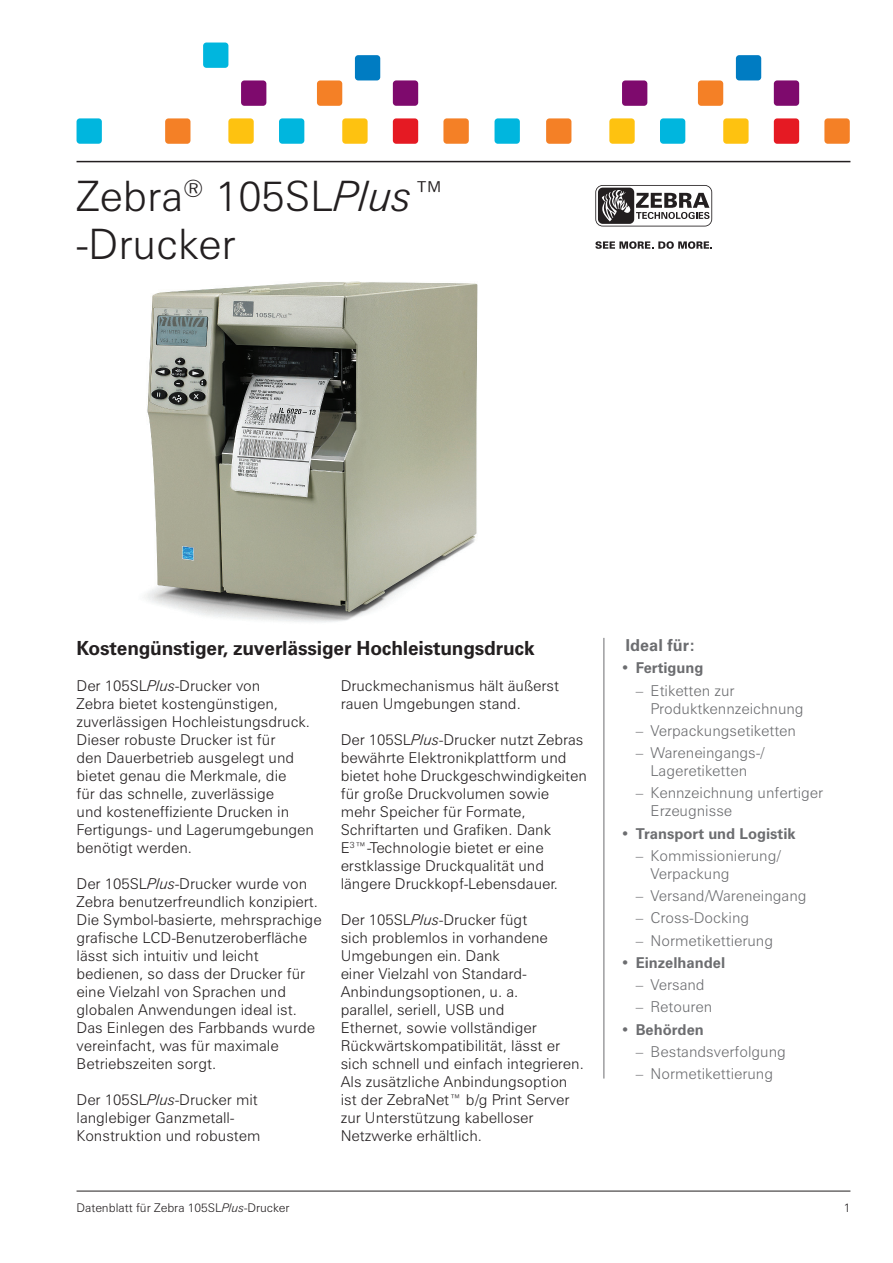
<style>
.page{position:relative;width:893px;height:1263px;background:#fff}
.page>*{position:absolute;margin:0;border:0;box-sizing:border-box;transform-origin:0 0}
.t1{font:300 42px/48px "Zurich BT";color:#231f20}
.t2{font:700 19.5px "Zurich BT";letter-spacing:-.01em;color:#231f20}
.t3{font:700 16.5px "Zurich BT";color:#6c6d70}
.t4{font:300 15px/18px "Zurich BT";color:#231f20}
.t5{font:300 15px/18px "Zurich BT";color:#6c6d70}
.t6{font:700 15px "Zurich BT";color:#6c6d70}
.t7{font:300 12px "Zurich BT";color:#231f20}
.s1{font-style:italic}
.s2{font-weight:300}
</style>
<div class="page">
<hr style="left:77px;top:1191px;width:773px;height:1px;background:#231f20">
<hr style="left:603px;top:638px;width:1px;height:440px;background:#6c6d70">
<div style="left:355px;top:55px;width:25px;height:25px;background:#007cc2;border-radius:3px"></div>
<div style="left:228px;top:118px;width:26px;height:26px;background:#fec210;border-radius:3px"></div>
<div style="left:342px;top:118px;width:26px;height:26px;background:#fec210;border-radius:3px"></div>
<div style="left:317px;top:80px;width:25px;height:26px;background:#f48026;border-radius:3px"></div>
<div style="left:443px;top:118px;width:26px;height:26px;background:#f48026;border-radius:3px"></div>
<div style="left:165px;top:118px;width:25px;height:26px;background:#f48026;border-radius:3px"></div>
<div style="left:203px;top:43px;width:25px;height:25px;background:#00b6de;border-radius:3px"></div>
<div style="left:279px;top:118px;width:25px;height:26px;background:#00b6de;border-radius:3px"></div>
<div style="left:77px;top:118px;width:25px;height:26px;background:#00b6de;border-radius:3px"></div>
<div style="left:241px;top:80px;width:25px;height:26px;background:#7e0a6d;border-radius:3px"></div>
<div style="left:393px;top:80px;width:25px;height:26px;background:#7e0a6d;border-radius:3px"></div>
<div style="left:393px;top:118px;width:25px;height:26px;background:#e51a23;border-radius:3px"></div>
<div style="left:736px;top:55px;width:25px;height:25px;background:#007cc2;border-radius:3px"></div>
<div style="left:609px;top:118px;width:26px;height:26px;background:#fec210;border-radius:3px"></div>
<div style="left:723px;top:118px;width:26px;height:26px;background:#fec210;border-radius:3px"></div>
<div style="left:698px;top:80px;width:25px;height:26px;background:#f48026;border-radius:3px"></div>
<div style="left:824px;top:118px;width:26px;height:26px;background:#f48026;border-radius:3px"></div>
<div style="left:546px;top:118px;width:25px;height:26px;background:#f48026;border-radius:3px"></div>
<div style="left:660px;top:118px;width:25px;height:26px;background:#00b6de;border-radius:3px"></div>
<div style="left:495px;top:118px;width:25px;height:26px;background:#00b6de;border-radius:3px"></div>
<div style="left:622px;top:80px;width:25px;height:26px;background:#7e0a6d;border-radius:3px"></div>
<div style="left:774px;top:80px;width:25px;height:26px;background:#7e0a6d;border-radius:3px"></div>
<div style="left:774px;top:118px;width:25px;height:26px;background:#e51a23;border-radius:3px"></div>
<hr style="left:77px;top:161px;width:773px;height:1px;background:#231f20">
<img style="left:146px;top:282px;width:332px;height:340px">
<svg style="left:595px;top:241px;width:117px;height:8px"></svg>
<svg style="left:595px;top:185px;width:117px;height:41px"></svg>
<h1 class="t1" style="left:77px;top:171px;width:372px">Zebra<sup>®</sup> 105SL<span class="s1">Plus</span>™ -Drucker</h1>
<h2 class="t2" style="left:77px;top:636px;width:460px">Kostengünstiger, zuverlässiger Hochleistungsdruck</h2>
<p class="t4" style="left:77px;top:676px;width:239px">Der 105SL<span class="s1">Plus</span>-Drucker von<br>Zebra bietet kostengünstigen, zuverlässigen Hochleistungsdruck.<br>Dieser robuste Drucker ist für<br>den Dauerbetrieb ausgelegt und bietet genau die Merkmale, die<br>für das schnelle, zuverlässige<br>und kosteneffiziente Drucken in<br>Fertigungs- und Lagerumgebungen benötigt werden.</p>
<p class="t4" style="left:77px;top:874px;width:247px">Der 105SL<span class="s1">Plus</span>-Drucker wurde von<br>Zebra benutzerfreundlich konzipiert.<br>Die Symbol-basierte, mehrsprachige grafische LCD-Benutzeroberfläche lässt sich intuitiv und leicht bedienen, so dass der Drucker für eine Vielzahl von Sprachen und globalen Anwendungen ideal ist.<br>Das Einlegen des Farbbands wurde vereinfacht, was für maximale<br>Betriebszeiten sorgt.</p>
<p class="t4" style="left:77px;top:1090px;width:185px">Der 105SL<span class="s1">Plus</span>-Drucker mit langlebiger Ganzmetall-<br>Konstruktion und robustem</p>
<p class="t4" style="left:341px;top:676px;width:220px">Druckmechanismus hält äußerst rauen Umgebungen stand.</p>
<p class="t4" style="left:341px;top:730px;width:248px">Der 105SL<span class="s1">Plus</span>-Drucker nutzt Zebras bewährte Elektronikplattform und bietet hohe Druckgeschwindigkeiten für große Druckvolumen sowie mehr Speicher für Formate, Schriftarten und Grafiken. Dank E<sup>3</sup>™-Technologie bietet er eine erstklassige Druckqualität und längere Druckkopf-Lebensdauer.</p>
<p class="t4" style="left:341px;top:910px;width:245px">Der 105SL<span class="s1">Plus</span>-Drucker fügt<br>sich problemlos in vorhandene<br>Umgebungen ein. Dank<br>einer Vielzahl von Standard-<br>Anbindungsoptionen, u. a.<br>parallel, seriell, USB und<br>Ethernet, sowie vollständiger<br>Rückwärtskompatibilität, lässt er sich schnell und einfach integrieren.<br>Als zusätzliche Anbindungsoption ist der ZebraNet™ b/g Print Server zur Unterstützung kabelloser<br>Netzwerke erhältlich.</p>
<p class="t3" style="left:625px;top:635px;width:71px">Ideal für:</p>
<p class="t6" style="left:621px;top:659px;width:84px"><span class="s2">•</span> Fertigung</p>
<p class="t5" style="left:651px;top:681px;width:155px;text-indent:-15px">– Etiketten zur<br>Produktkennzeichnung</p>
<p class="t5" style="left:636px;top:721px;width:162px">– Verpackungsetiketten</p>
<p class="t5" style="left:636px;top:744px;width:130px;text-align:center">– Wareneingangs-/<br>Lageretiketten</p>
<p class="t5" style="left:651px;top:784px;width:174px;text-indent:-15px">– Kennzeichnung unfertiger<br>Erzeugnisse</p>
<p class="t6" style="left:621px;top:824px;width:176px"><span class="s2">•</span> Transport und Logistik</p>
<p class="t5" style="left:651px;top:846px;width:132px;text-indent:-15px">– Kommissionierung/<br>Verpackung</p>
<p class="t5" style="left:636px;top:887px;width:172px">– Versand/Wareneingang</p>
<p class="t5" style="left:636px;top:909px;width:115px">– Cross-Docking</p>
<p class="t5" style="left:636px;top:931px;width:139px">– Normetikettierung</p>
<p class="t6" style="left:621px;top:953px;width:106px"><span class="s2">•</span> Einzelhandel</p>
<p class="t5" style="left:636px;top:976px;width:70px">– Versand</p>
<p class="t5" style="left:636px;top:998px;width:78px">– Retouren</p>
<p class="t6" style="left:621px;top:1020px;width:85px"><span class="s2">•</span> Behörden</p>
<p class="t5" style="left:636px;top:1042px;width:152px">– Bestandsverfolgung</p>
<p class="t5" style="left:636px;top:1065px;width:139px">– Normetikettierung</p>
<p class="t7" style="left:77px;top:1201px;width:214px">Datenblatt für Zebra 105SL<span class="s1">Plus</span>-Drucker</p>
<p class="t7" style="left:844px;top:1201px;width:8px">1</p>
</div>
